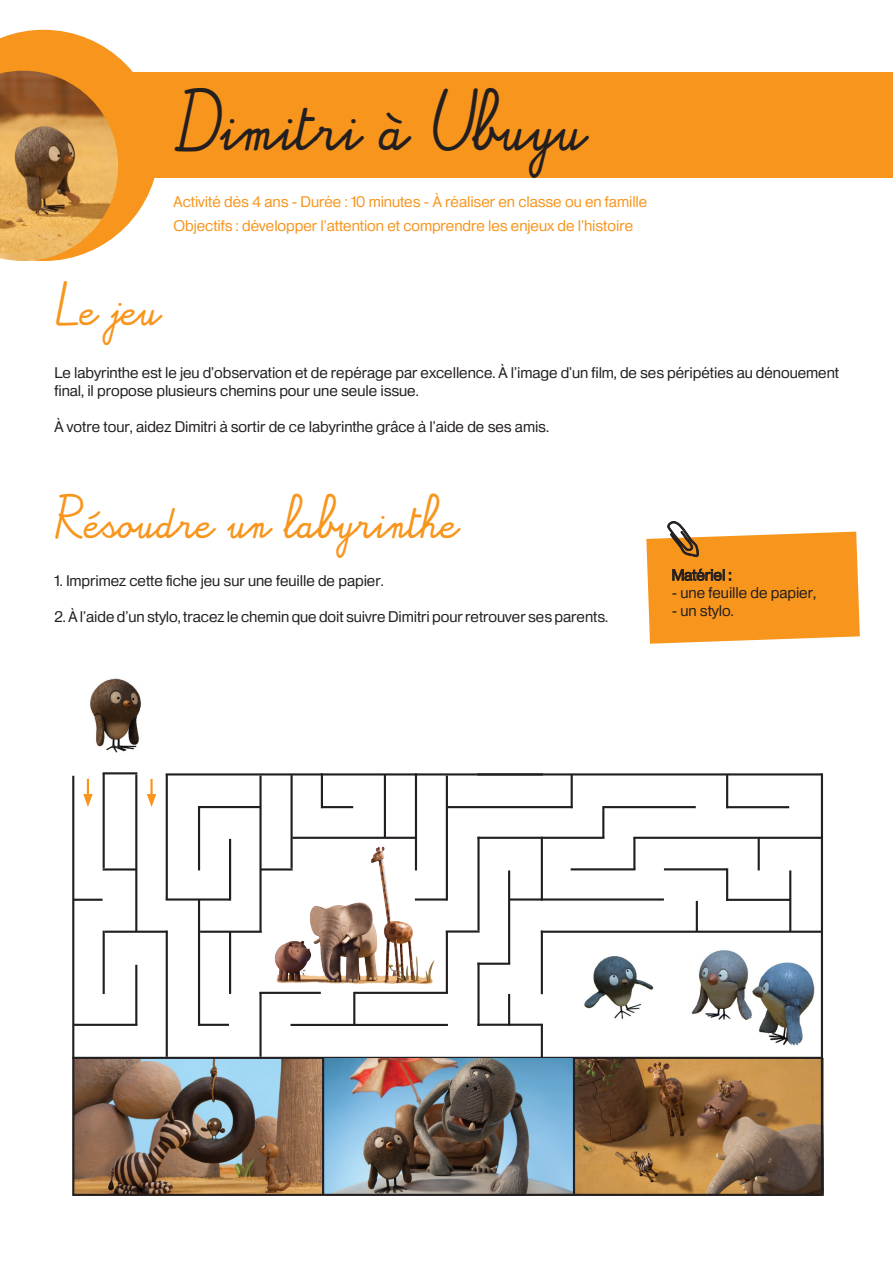
<style>
.page{position:relative;width:893px;height:1263px;background:#fff}
.page>*{position:absolute;margin:0;border:0;box-sizing:border-box;transform-origin:0 0}
.t1{font:42px "Alamain";color:#231f20}
.t2{font:30px "Alamain";color:#f7951d}
.t3{font:15px/18px "Heldustry FT";color:#231f20}
.t4{font:15px "Heldustry FT";color:#f7951d}
</style>
<div class="page">
<img style="left:575px;top:1059px;width:248px;height:137px">
<img style="left:74px;top:1059px;width:248px;height:135px">
<div style="left:53px;top:72px;width:840px;height:106px;background:#f7951d"></div>
<svg style="left:0;top:30px;width:155px;height:204px"></svg>
<img style="left:0;top:71px;width:118px;height:190px">
<img style="left:264px;top:845px;width:213px;height:165px">
<img style="left:584px;top:950px;width:231px;height:96px">
<hr style="left:789px;top:870px;width:2px;height:61px;background:#231f20">
<hr style="left:758px;top:838px;width:2px;height:32px;background:#231f20">
<hr style="left:726px;top:868px;width:2px;height:32px;background:#231f20">
<hr style="left:726px;top:774px;width:2px;height:34px;background:#231f20">
<hr style="left:696px;top:901px;width:2px;height:31px;background:#231f20">
<hr style="left:633px;top:838px;width:2px;height:31px;background:#231f20">
<hr style="left:602px;top:806px;width:2px;height:32px;background:#231f20">
<hr style="left:571px;top:774px;width:2px;height:34px;background:#231f20">
<hr style="left:541px;top:1025px;width:2px;height:32px;background:#231f20">
<hr style="left:541px;top:931px;width:2px;height:63px;background:#231f20">
<hr style="left:541px;top:837px;width:2px;height:63px;background:#231f20">
<hr style="left:508px;top:870px;width:2px;height:94px;background:#231f20">
<hr style="left:508px;top:994px;width:2px;height:32px;background:#231f20">
<hr style="left:477px;top:962px;width:3px;height:64px;background:#231f20">
<hr style="left:477px;top:837px;width:3px;height:93px;background:#231f20">
<hr style="left:446px;top:775px;width:2px;height:125px;background:#231f20">
<hr style="left:446px;top:931px;width:2px;height:62px;background:#231f20">
<hr style="left:415px;top:773px;width:2px;height:97px;background:#231f20">
<hr style="left:384px;top:774px;width:2px;height:64px;background:#231f20">
<hr style="left:321px;top:773px;width:2px;height:35px;background:#231f20">
<hr style="left:290px;top:775px;width:3px;height:93px;background:#231f20">
<hr style="left:259px;top:992px;width:3px;height:65px;background:#231f20">
<hr style="left:259px;top:775px;width:3px;height:157px;background:#231f20">
<hr style="left:229px;top:839px;width:2px;height:61px;background:#231f20">
<hr style="left:198px;top:899px;width:2px;height:126px;background:#231f20">
<hr style="left:198px;top:807px;width:2px;height:63px;background:#231f20">
<hr style="left:166px;top:774px;width:2px;height:126px;background:#231f20">
<hr style="left:166px;top:931px;width:2px;height:126px;background:#231f20">
<hr style="left:135px;top:965px;width:2px;height:60px;background:#231f20">
<hr style="left:135px;top:774px;width:2px;height:158px;background:#231f20">
<hr style="left:103px;top:773px;width:2px;height:95px;background:#231f20">
<hr style="left:103px;top:931px;width:2px;height:63px;background:#231f20">
<hr style="left:166px;top:773px;width:656px;height:2px;background:#231f20">
<hr style="left:726px;top:806px;width:63px;height:2px;background:#231f20">
<hr style="left:603px;top:806px;width:93px;height:2px;background:#231f20">
<hr style="left:447px;top:806px;width:126px;height:2px;background:#231f20">
<hr style="left:321px;top:806px;width:32px;height:2px;background:#231f20">
<hr style="left:198px;top:806px;width:63px;height:2px;background:#231f20">
<hr style="left:103px;top:868px;width:33px;height:2px;background:#231f20">
<hr style="left:166px;top:898px;width:64px;height:2px;background:#231f20">
<hr style="left:73px;top:899px;width:30px;height:2px;background:#231f20">
<hr style="left:261px;top:868px;width:32px;height:2px;background:#231f20">
<hr style="left:415px;top:898px;width:32px;height:2px;background:#231f20">
<hr style="left:510px;top:898px;width:154px;height:2px;background:#231f20">
<hr style="left:292px;top:837px;width:124px;height:2px;background:#231f20">
<hr style="left:477px;top:837px;width:127px;height:2px;background:#231f20">
<hr style="left:633px;top:837px;width:189px;height:2px;background:#231f20">
<hr style="left:726px;top:899px;width:64px;height:2px;background:#231f20">
<hr style="left:664px;top:868px;width:63px;height:2px;background:#231f20">
<hr style="left:571px;top:868px;width:64px;height:2px;background:#231f20">
<hr style="left:105px;top:931px;width:62px;height:2px;background:#231f20">
<hr style="left:200px;top:931px;width:62px;height:2px;background:#231f20">
<hr style="left:446px;top:930px;width:34px;height:2px;background:#231f20">
<hr style="left:541px;top:931px;width:281px;height:2px;background:#231f20">
<hr style="left:477px;top:963px;width:33px;height:2px;background:#231f20">
<hr style="left:259px;top:992px;width:62px;height:2px;background:#231f20">
<hr style="left:354px;top:992px;width:94px;height:2px;background:#231f20">
<hr style="left:477px;top:1024px;width:66px;height:2px;background:#231f20">
<hr style="left:198px;top:1024px;width:31px;height:2px;background:#231f20">
<hr style="left:73px;top:1024px;width:64px;height:2px;background:#231f20">
<hr style="left:353px;top:992px;width:2px;height:34px;background:#231f20">
<hr style="left:229px;top:931px;width:2px;height:63px;background:#231f20">
<hr style="left:290px;top:1024px;width:158px;height:2px;background:#231f20">
<img style="left:90px;top:678px;width:51px;height:75px">
<hr style="left:72px;top:776px;width:2px;height:418px;background:#231f20">
<hr style="left:103px;top:772px;width:34px;height:2px;background:#231f20">
<hr style="left:72px;top:1057px;width:751px;height:2px;background:#231f20">
<hr style="left:150px;top:779px;width:3px;height:19px;background:#f7951d">
<svg style="left:147px;top:794px;width:9px;height:13px"></svg>
<svg style="left:83px;top:779px;width:10px;height:28px"></svg>
<hr style="left:821px;top:773px;width:2px;height:421px;background:#231f20">
<img style="left:324px;top:1059px;width:249px;height:135px">
<hr style="left:72px;top:1194px;width:750px;height:2px;background:#231f20">
<hr style="left:322px;top:1057px;width:2px;height:138px;background:#231f20">
<hr style="left:573px;top:1057px;width:2px;height:138px;background:#231f20">
<svg style="left:646px;top:521px;width:214px;height:123px;background:#f3a341"></svg>
<p class="t1" style="left:174px;top:111px;width:414px">Dimitri à Ubuyu</p>
<p class="t4" style="left:174px;top:193px;width:475px">Activité dès 4 ans - Durée : 10 minutes - À réaliser en classe ou en famille</p>
<p class="t4" style="left:174px;top:217px;width:461px">Objectifs : développer l’attention et comprendre les enjeux de l’histoire</p>
<p class="t2" style="left:54px;top:297px;width:107px">Le jeu</p>
<p class="t3" style="left:54px;top:363px;width:786px">Le labyrinthe est le jeu d’observation et de repérage par excellence. À l’image d’un film, de ses péripéties au dénouement final, il propose plusieurs chemins pour une seule issue.</p>
<p class="t3" style="left:54px;top:417px;width:496px">À votre tour, aidez Dimitri à sortir de ce labyrinthe grâce à l’aide de ses amis.</p>
<p class="t2" style="left:55px;top:510px;width:405px">Résoudre un labyrinthe</p>
<p class="t3" style="left:55px;top:572px;width:331px">1. Imprimez cette fiche jeu sur une feuille de papier.</p>
<p class="t3" style="left:55px;top:608px;width:555px">2. À l’aide d’un stylo, tracez le chemin que doit suivre Dimitri pour retrouver ses parents.</p>
<p class="t3" style="left:672px;top:566px;width:61px">Matériel :</p>
<p class="t3" style="left:672px;top:584px;width:146px">- une feuille de papier,</p>
<p class="t3" style="left:672px;top:602px;width:64px">- un stylo.</p>
</div>
